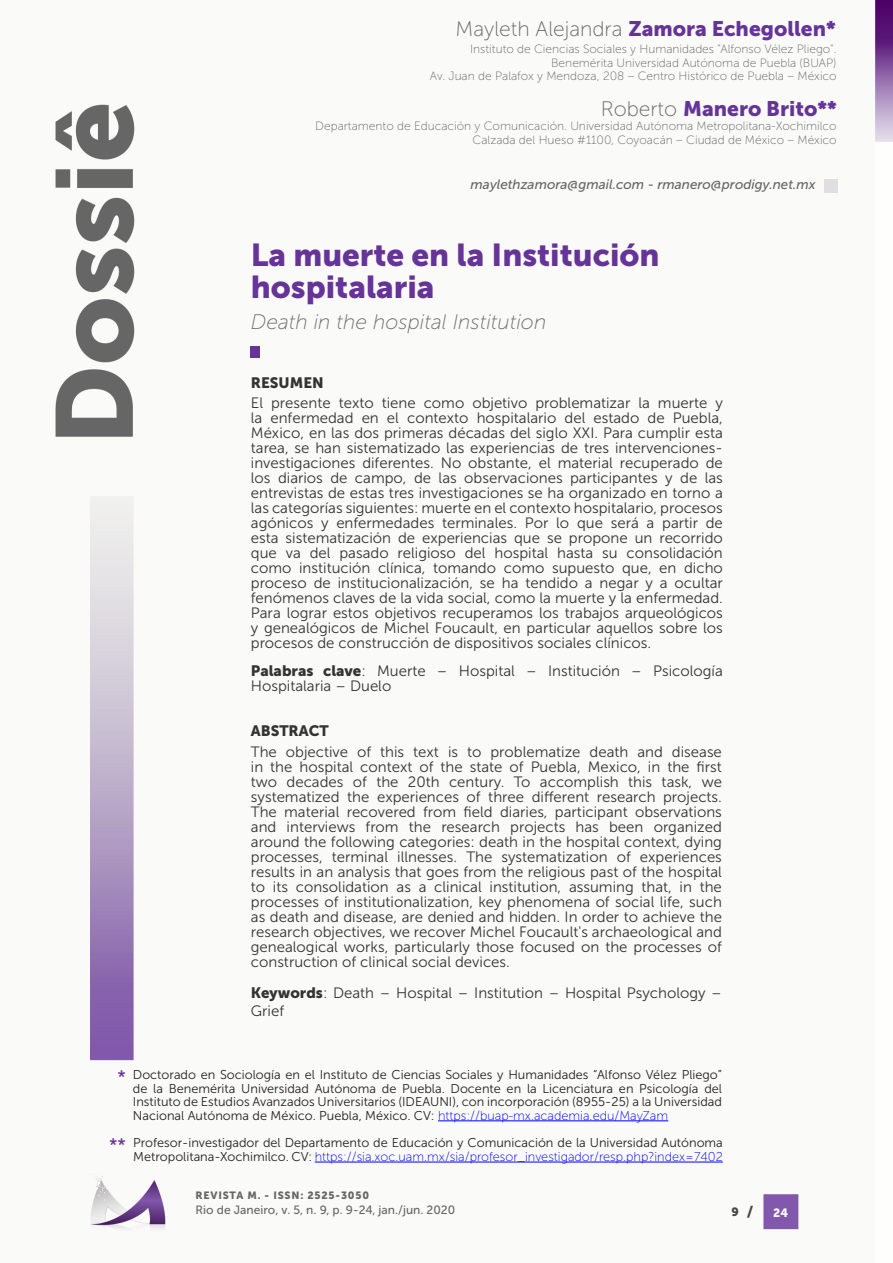
<style>
.page{position:relative;width:893px;height:1263px;background:#fff}
.page>*{position:absolute;margin:0;border:0;box-sizing:border-box;transform-origin:0 0}
.Capa_-_Título{font:31.5px/31.5px "Museo Sans 900";color:#639}
.Topo_-_Autor{font:21px "Museo Sans 900";color:#639}
.Capa_-_Título_inglês{font:italic 21px "Museo Sans 100";color:#6c6d70}
.Rodapé{font:18px "Museo Sans 500";color:#639}
.Resumo_Abstract{font:15px/15px "Museo Sans 300";color:#333;text-align:justify}
.Resumo_Abstract-2{font:15px "Museo Sans 900";color:#333}
.t1{font:italic 13.5px "Museo Sans 500";color:#666}
.Rodapé-2{font:12.75px/13.5px "Museo Sans 300";color:#231f20}
.t2{font:12px "Museo Sans 100";color:#666}
.t3{font:12px "Museo Sans 500";color:#666}
.t4{font:12px "Museo Sans 900";color:#fafaf8}
.t5{font:12px "Museo Sans 900";color:#464748}
.t6{font:10.5px "Museo Sans 900";letter-spacing:.075em;color:#666}
.s1{font-family:"Museo Sans 100";color:#666}
.s2{font-family:"Museo Sans 900"}
.s3{font-family:"Museo Sans 100";color:#00f}
.s4{font-size:15px}
</style>
<div class="page">
<img style="left:55px;top:0;width:838px;height:1230px">
<div style="left:824px;top:179px;width:13px;height:13px;background:#e1dee2"></div>
<div style="left:251px;top:346px;width:9px;height:12px;background:#639"></div>
<hr style="left:315px;top:1162px;width:408px;height:1px;background:#00f">
<hr style="left:438px;top:1120px;width:230px;height:1px;background:#00f">
<p class="Topo_-_Autor" style="left:456px;top:16px;width:382px"><span class="s1">Mayleth Alejandra</span> Zamora Echegollen*</p>
<p class="t2" style="left:470px;top:43px;width:368px">Instituto de Ciencias Sociales y Humanidades "Alfonso Vélez Pliego".</p>
<p class="t2" style="left:551px;top:56px;width:287px">Benemérita Universidad Autónoma de Puebla (BUAP)</p>
<p class="t2" style="left:430px;top:70px;width:408px">Av. Juan de Palafox y Mendoza, 208 – Centro Histórico de Puebla – México</p>
<p class="Topo_-_Autor" style="left:601px;top:96px;width:238px"><span class="s1">Roberto</span> Manero Brito**</p>
<p class="t2" style="left:315px;top:120px;width:523px">Departamento de Educación y Comunicación. Universidad Autónoma Metropolitana-Xochimilco</p>
<p class="t2" style="left:473px;top:133px;width:365px">Calzada del Hueso #1100, Coyoacán – Ciudad de México – México</p>
<p class="t1" style="left:471px;top:177px;width:346px">maylethzamora@gmail.com - rmanero@prodigy.net.mx</p>
<p class="Capa_-_Título" style="left:251px;top:239px;width:410px">La muerte en la Institución hospitalaria</p>
<p class="Capa_-_Título_inglês" style="left:251px;top:311px;width:297px">Death in the hospital Institution</p>
<p class="Resumo_Abstract-2" style="left:251px;top:374px;width:74px">RESUMEN</p>
<p class="Resumo_Abstract" style="left:251px;top:396px;width:474px">El presente texto tiene como objetivo problematizar la muerte y la enfermedad en el contexto hospitalario del estado de Puebla, México, en las dos primeras décadas del siglo XXI. Para cumplir esta tarea, se han sistematizado las experiencias de tres intervenciones&shy;investigaciones diferentes. No obstante, el material recuperado de los diarios de campo, de las observaciones participantes y de las entrevistas de estas tres investigaciones se ha organizado en torno a las categorías siguientes: muerte en el contexto hospitalario, procesos agónicos y enfermedades terminales. Por lo que será a partir de esta sistematización de experiencias que se propone un recorrido que va del pasado religioso del hospital hasta su consolidación como institución clínica, tomando como supuesto que, en dicho proceso de institucionalización, se ha tendido a negar y a ocultar fenómenos claves de la vida social, como la muerte y la enfermedad.<br>Para lograr estos objetivos recuperamos los trabajos arqueológicos y genealógicos de Michel Foucault, en particular aquellos sobre los procesos de construcción de dispositivos sociales clínicos.</p>
<p class="Resumo_Abstract" style="left:251px;top:664px;width:473px"><span class="s2">Palabras clave</span>: Muerte – Hospital – Institución – Psicología<br>Hospitalaria – Duelo</p>
<p class="Resumo_Abstract-2" style="left:251px;top:722px;width:79px">ABSTRACT</p>
<p class="Resumo_Abstract" style="left:251px;top:745px;width:473px">The objective of this text is to problematize death and disease in the hospital context of the state of Puebla, Mexico, in the first two decades of the 20th century. To accomplish this task, we systematized the experiences of three different research projects.<br>The material recovered from field diaries, participant observations and interviews from the research projects has been organized around the following categories: death in the hospital context, dying processes, terminal illnesses. The systematization of experiences results in an analysis that goes from the religious past of the hospital to its consolidation as a clinical institution, assuming that, in the processes of institutionalization, key phenomena of social life, such as death and disease, are denied and hidden. In order to achieve the research objectives, we recover Michel Foucault's archaeological and genealogical works, particularly those focused on the processes of construction of clinical social devices.</p>
<p class="Resumo_Abstract" style="left:251px;top:984px;width:473px;line-height:18px"><span class="s2">Keywords</span>: Death – Hospital – Institution – Hospital Psychology –<br>Grief</p>
<p class="Rodapé" style="left:117px;top:1067px;width:10px">*</p>
<p class="Rodapé" style="left:109px;top:1135px;width:18px">**</p>
<p class="Rodapé-2" style="left:133px;top:1068px;width:591px;text-align:justify">Doctorado en Sociología en el Instituto de Ciencias Sociales y Humanidades “Alfonso Vélez Pliego” de la Benemérita Universidad Autónoma de Puebla. Docente en la Licenciatura en Psicología del Instituto de Estudios Avanzados Universitarios (IDEAUNI), con incorporación (8955-25) a la Universidad Nacional Autónoma de México. Puebla, México. CV: <span class="s3">https://buap-mx.academia.edu/MayZam</span></p>
<p class="Rodapé-2" style="left:133px;top:1136px;width:591px">Profesor-investigador del Departamento de Educación y Comunicación de la Universidad Autónoma<br>Metropolitana-Xochimilco. CV: <span class="s3">https://sia.xoc.uam.mx/sia/profesor_investigador/resp.php?index=7402</span></p>
<p class="t6" style="left:196px;top:1190px;width:175px">REVISTA M. - ISSN: 2525-3050</p>
<p class="t3" style="left:196px;top:1203px;width:261px">Rio de Janeiro, v. 5, n. 9, p. 9-24, jan./jun. 2020</p>
<p class="t5" style="left:731px;top:1205px;width:23px">9 <span class="s4">/</span></p>
<p class="t4" style="left:773px;top:1206px;width:16px">24</p>
</div>
